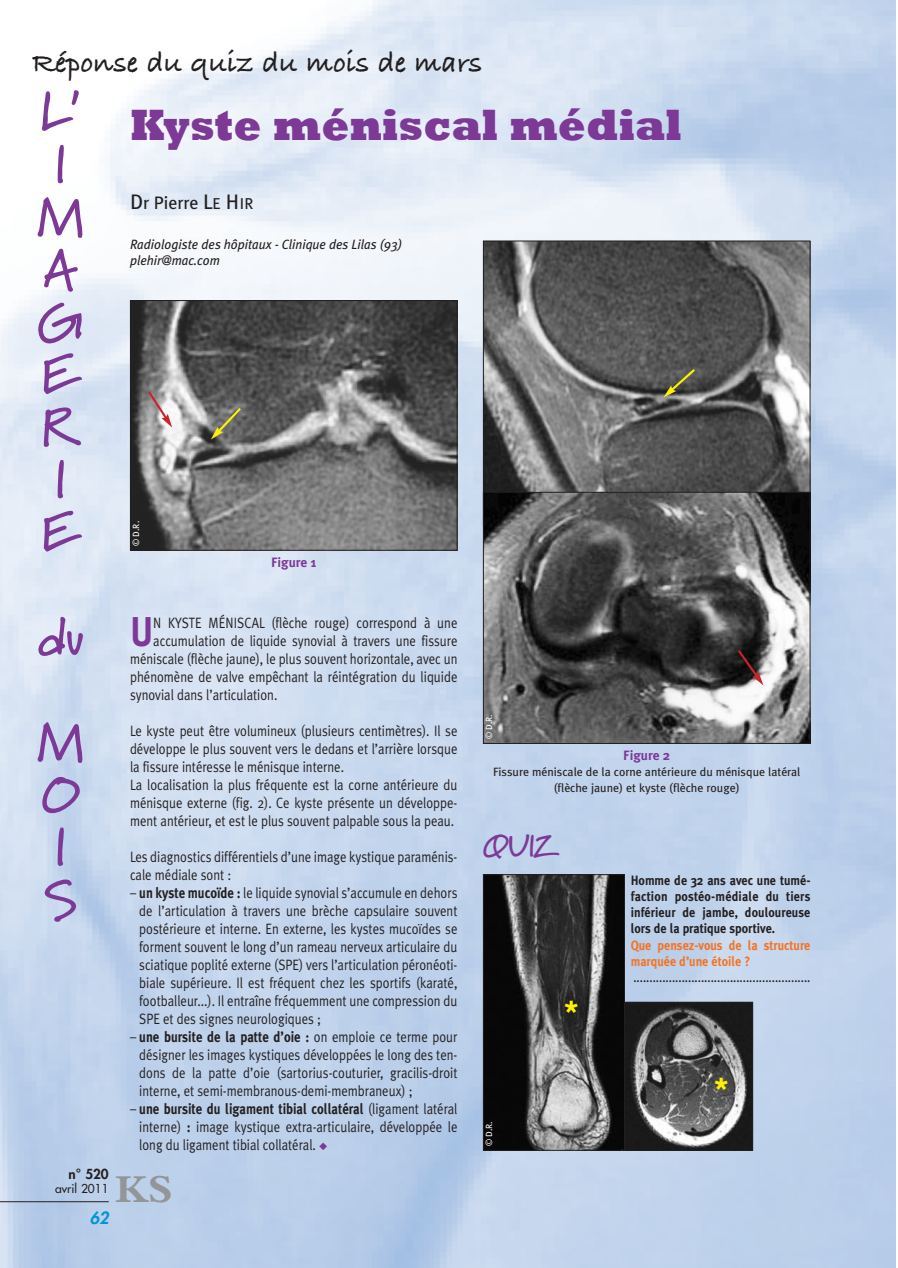
<style>
.page{position:relative;width:898px;height:1268px;background:#fff}
.page>*{position:absolute;margin:0;border:0;box-sizing:border-box;transform-origin:0 0}
.t1{font:700 52.5px/52.5px "Marydale";color:#7c3996}
.t2{font:800 45px "Rockwell";color:#7c3996;scale:.9 1}
.t3{font:700 41.7px "Meta Plus";color:#7c3996;scale:.85 1}
.t4{font:700 41.25px "Bembo";color:#939598;scale:1.1 1}
.t5{font:30px "Bradley Hand ITCTT Bold";color:#231f20}
.t6{font:700 30px "Marydale";color:#7c3996}
.t7{font:700 30px "Meta Plus";color:#fff101}
.t8{font:18px "Meta Plus";color:#231f20}
.t9{font:italic 800 16.5px "Futura";color:#0095d9}
.t10{font:15px/18px "Meta Plus Normal";color:#231f20;scale:.85 1}
.t11{font:700 15px "Meta Plus";color:#231f20;scale:.85 1}
.t12{font:700 13.5px/16.2px "Meta Plus";letter-spacing:.005em;color:#231f20;text-align:justify;scale:.9 1}
.t13{font:italic 13.5px/16.2px "Meta Plus";color:#231f20;scale:.95 1}
.t14{font:13.5px "Meta Plus";color:#231f20;scale:.9 1}
.t15{font:700 13.5px/16.2px "Meta Plus";color:#f47321;scale:.9 1}
.t16{font:700 13.5px "Meta Plus";color:#7c3996}
.t17{font:800 13.5px "Futura";color:#231f20}
.t18{font:12px/15.6px "Meta Plus";color:#231f20;text-align:center}
.t19{font:12px "Futura";color:#231f20}
.t20{font:9px "Meta Plus";color:#fff}
.s1{font-size:21px}
.s2{font-size:15.75px}
.s3{font-family:"Meta Plus";font-weight:700}
.s4{font-family:"Meta Plus Normal";font-weight:400}
.s5{color:#7c3996}
</style>
<div class="page">
<img style="left:0;top:0;width:895px;height:1268px">
<img style="left:132px;top:302px;width:323px;height:247px">
<div style="left:130px;top:300px;width:327px;height:251px;border:1px solid #231f20"></div>
<svg style="left:146px;top:389px;width:26px;height:39px"></svg>
<svg style="left:211px;top:406px;width:32px;height:33px"></svg>
<img style="left:485px;top:243px;width:323px;height:249px">
<img style="left:485px;top:494px;width:323px;height:248px">
<div style="left:483px;top:492px;width:327px;height:252px;border:1px solid #231f20"></div>
<svg style="left:663px;top:367px;width:34px;height:30px"></svg>
<svg style="left:736px;top:648px;width:27px;height:37px"></svg>
<img style="left:625px;top:1004px;width:126px;height:145px">
<div style="left:617px;top:1002px;width:136px;height:149px;border:1px solid #231f20"></div>
<img style="left:485px;top:876px;width:138px;height:273px">
<div style="left:483px;top:874px;width:142px;height:277px;border:1px solid #231f20"></div>
<hr style="left:0;top:1201px;width:109px;height:1px;background:#231f20">
<h3 class="t5" style="left:32px;top:45px;width:452px">Réponse du quiz du mois de mars</h3>
<h1 class="t1" style="left:37px;top:85px;width:48px;text-align:center">L’<br>I<br>M<br>A<br>G<br>E<br>R<br>I<br>E</h1>
<h1 class="t1" style="left:38px;top:584px;width:48px;line-height:105px">du<br>M</h1>
<h1 class="t1" style="left:41px;top:768px;width:42px">O<br>I<br>S</h1>
<h2 class="t2" style="left:130px;top:97px;width:615px">Kyste méniscal médial</h2>
<p class="t8" style="left:130px;top:192px;width:125px"><span class="s1">D</span>r Pierre <span class="s1">L</span><span class="s2">E</span> <span class="s1">H</span><span class="s2">IR</span></p>
<p class="t13" style="left:130px;top:236px;width:288px">Radiologiste des hôpitaux - Clinique des Lilas (93) plehir@mac.com</p>
<p class="t20" style="left:131px;top:546px;width:27px;rotate:-90deg">© D.R.</p>
<p class="t16" style="left:271px;top:555px;width:47px">Figure 1</p>
<h3 class="t3" style="left:130px;top:607px;width:29px">U</h3>
<p class="t10" style="left:153px;top:614px;width:359px">N KYSTE MÉNISCAL (flèche rouge) correspond à une</p>
<p class="t10" style="left:153px;top:632px;width:359px">accumulation de liquide synovial à travers une fissure</p>
<p class="t10" style="left:130px;top:650px;width:387px">méniscale (flèche jaune), le plus souvent horizontale, avec un</p>
<p class="t10" style="left:130px;top:668px;width:387px">phénomène de valve empêchant la réintégration du liquide</p>
<p class="t10" style="left:130px;top:686px;width:175px">synovial dans l’articulation.</p>
<p class="t10" style="left:130px;top:722px;width:387px">Le kyste peut être volumineux (plusieurs centimètres). Il se développe le plus souvent vers le dedans et l’arrière lorsque la fissure intéresse le ménisque interne.<br>La localisation la plus fréquente est la corne antérieure du ménisque externe (fig. 2). Ce kyste présente un développe&shy;ment antérieur, et est le plus souvent palpable sous la peau.</p>
<p class="t10" style="left:130px;top:848px;width:387px">Les diagnostics différentiels d’une image kystique paraménis&shy;cale médiale sont :</p>
<p class="t10" style="left:139px;top:884px;width:376px;text-align:justify;text-indent:-9px">– <span class="s3">un kyste mucoïde :</span> le liquide synovial s’accumule en dehors de l’articulation à travers une brèche capsulaire souvent postérieure et interne. En externe, les kystes mucoïdes se forment souvent le long d’un rameau nerveux articulaire du sciatique poplité externe (SPE) vers l’articulation péronéoti&shy;biale supérieure. Il est fréquent chez les sportifs (karaté, footballeur...). Il entraîne fréquemment une compression du SPE et des signes neurologiques ;</p>
<p class="t11" style="left:130px;top:1028px;width:387px"><span class="s4">–</span> une bursite de la patte d’oie : <span class="s4">on emploie ce terme pour</span></p>
<p class="t10" style="left:139px;top:1046px;width:376px;text-align:justify">désigner les images kystiques développées le long des ten&shy;dons de la patte d’oie (sartorius-couturier, gracilis-droit interne, et semi-membranous-demi-membraneux) ;</p>
<p class="t11" style="left:130px;top:1100px;width:387px"><span class="s4">–</span> une bursite du ligament tibial collatéral <span class="s4">(ligament latéral</span></p>
<p class="t10" style="left:139px;top:1118px;width:376px">interne) <span class="s3">:</span> image kystique extra-articulaire, développée le long du ligament tibial collatéral. <span class="s5">◆</span></p>
<p class="t20" style="left:484px;top:739px;width:27px;rotate:-90deg">© D.R.</p>
<p class="t16" style="left:623px;top:748px;width:48px">Figure 2</p>
<p class="t18" style="left:493px;top:764px;width:309px">Fissure méniscale de la corne antérieure du ménisque latéral (flèche jaune) et kyste (flèche rouge)</p>
<h3 class="t6" style="left:483px;top:828px;width:75px">QUIZ</h3>
<p class="t20" style="left:484px;top:1146px;width:27px;rotate:-90deg">© D.R.</p>
<h3 class="t7" style="left:564px;top:994px;width:16px">*</h3>
<p class="t12" style="left:631px;top:872px;width:201px">Homme de 32 ans avec une tumé&shy;faction postéo-médiale du tiers inférieur de jambe, douloureuse lors de la pratique sportive.</p>
<p class="t15" style="left:631px;top:937px;width:201px">Que pensez-vous de la structure marquée d’une étoile ?</p>
<p class="t14" style="left:633px;top:969px;width:198px">.......................................................</p>
<h3 class="t7" style="left:714px;top:1071px;width:16px">*</h3>
<p class="t17" style="left:68px;top:1168px;width:42px">n° 520</p>
<p class="t19" style="left:55px;top:1182px;width:55px">avril 2011</p>
<h3 class="t4" style="left:115px;top:1174px;width:54px">KS</h3>
<p class="t9" style="left:90px;top:1210px;width:21px">62</p>
</div>
